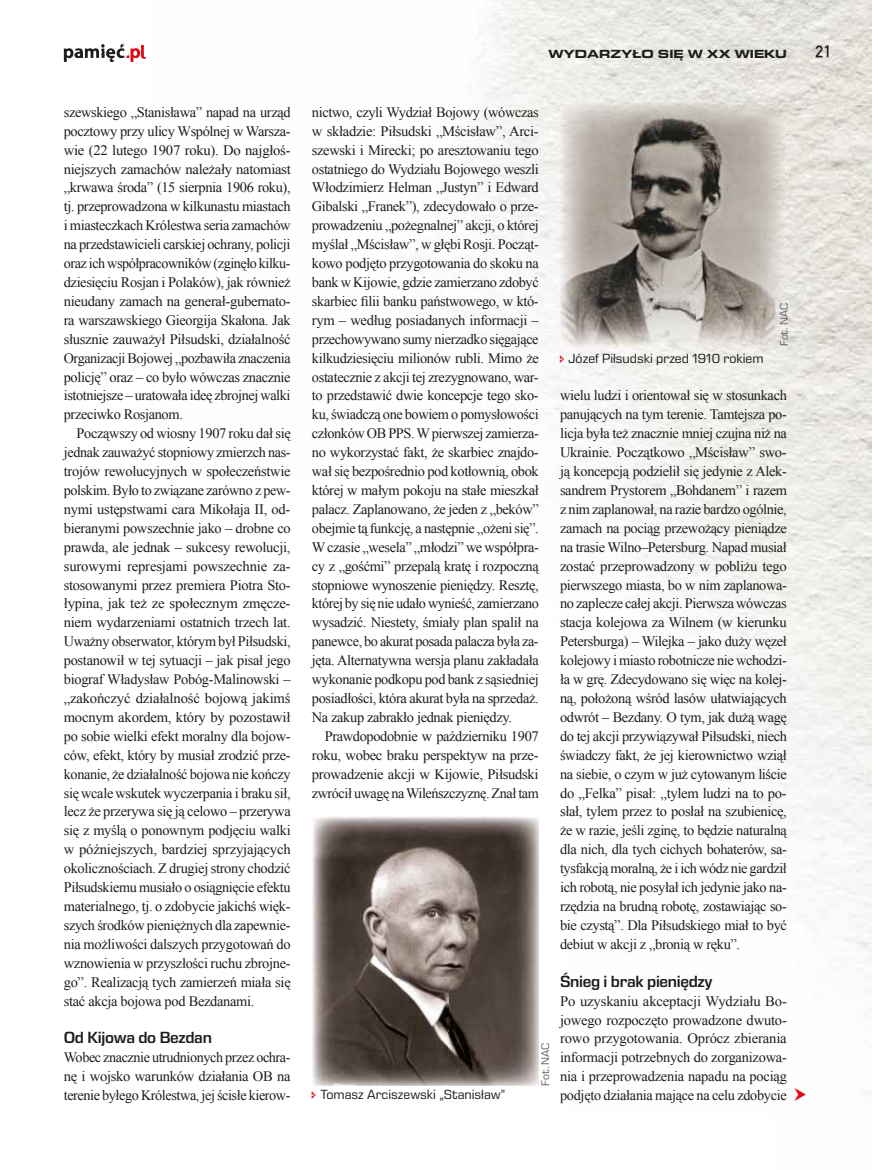
<style>
.page{position:relative;width:872px;height:1170px;background:#fff}
.page>*{position:absolute;margin:0;border:0;box-sizing:border-box;transform-origin:0 0}
.t1{font:600 16.5px "Eurostile Next LT Pro";letter-spacing:-.02em;color:#1d1d1b}
.t2{font:14.4px/18.9px "Times New Roman";letter-spacing:-.025em;color:#1d1d1b;text-align:justify}
.t3{font:13.5px "Eurostile Next LT Pro";color:#1d1d1b}
.t4{font:700 expanded 12px "Eurostile Next LT Pro";color:#1d1d1b}
.t5{font:12px "Copystruct Normal";color:#1d1d1b}
.t6{font:11.25px "Eurostile Next LT Pro";letter-spacing:-.005em;color:#646363}
</style>
<div class="page">
<img style="left:477px;top:0;width:395px;height:105px">
<img style="left:769px;top:105px;width:103px;height:890px">
<img style="left:313px;top:816px;width:226px;height:269px">
<img style="left:560px;top:102px;width:224px;height:245px">
<svg style="left:64px;top:43px;width:82px;height:19px"></svg>
<p class="t2" style="left:64px;top:102px;width:228px">szewskiego „Stanisława” napad na urząd pocztowy przy ulicy Wspólnej w Warsza&shy;wie (22 lutego 1907 roku). Do najgłoś&shy;niejszych zamachów należały natomiast „krwawa środa” (15 sierpnia 1906 roku), tj. przeprowadzona w kilkunastu miastach i miasteczkach Królestwa seria zamachów na przedstawicieli carskiej ochrany, policji oraz ich współpracowników (zginęło kilku&shy;dziesięciu Rosjan i Polaków), jak również nieudany zamach na generał-gubernato&shy;ra warszawskiego Gieorgija Skałona. Jak słusznie zauważył Piłsudski, działalność Organizacji Bojowej „pozbawiła znaczenia policję” oraz – co było wówczas znacznie istotniejsze – uratowała ideę zbrojnej walki przeciwko Rosjanom.</p>
<p class="t2" style="left:64px;top:424px;width:228px;text-indent:13px">Począwszy od wiosny 1907 roku dał się jednak zauważyć stopniowy zmierzch nas&shy;trojów rewolucyjnych w społeczeństwie polskim. Było to związane zarówno z pew&shy;nymi ustępstwami cara Mikołaja II, od&shy;bieranymi powszechnie jako – drobne co prawda, ale jednak – sukcesy rewolucji, surowymi represjami powszechnie za&shy;stosowanymi przez premiera Piotra Sto&shy;łypina, jak też ze społecznym zmęcze&shy;niem wydarzeniami ostatnich trzech lat.<br>Uważny obserwator, którym był Piłsudski, postanowił w tej sytuacji – jak pisał jego biograf Władysław Pobóg-Malinowski – „zakończyć działalność bojową jakimś mocnym akordem, który by pozostawił po sobie wielki efekt moralny dla bojow&shy;ców, efekt, który by musiał zrodzić prze&shy;konanie, że działalność bojowa nie kończy się wcale wskutek wyczerpania i braku sił, lecz że przerywa się ją celowo – przerywa się z myślą o ponownym podjęciu walki w późniejszych, bardziej sprzyjających okolicznościach. Z drugiej strony chodzić Piłsudskiemu musiało o osiągnięcie efektu materialnego, tj. o zdobycie jakichś więk&shy;szych środków pieniężnych dla zapewnie&shy;nia możliwości dalszych przygotowań do wznowienia w przyszłości ruchu zbrojne&shy;go”. Realizacją tych zamierzeń miała się stać akcja bojowa pod Bezdanami.</p>
<p class="t1" style="left:64px;top:1028px;width:150px">Od Kijowa do Bezdan</p>
<p class="t2" style="left:64px;top:1047px;width:228px">Wobec znacznie utrudnionych przez ochra&shy;nę i wojsko warunków działania OB na terenie byłego Królestwa, jej ścisłe kierow-</p>
<p class="t4" style="left:548px;top:47px;width:240px">WYDARZYŁO SIĘ W XX WIEKU</p>
<p class="t5" style="left:815px;top:44px;width:15px">21</p>
<p class="t2" style="left:312px;top:102px;width:228px">nictwo, czyli Wydział Bojowy (wówczas w składzie: Piłsudski „Mścisław”, Arci&shy;szewski i Mirecki; po aresztowaniu tego ostatniego do Wydziału Bojowego weszli Włodzimierz Helman „Justyn” i Edward Gibalski „Franek”), zdecydowało o prze&shy;prowadzeniu „pożegnalnej” akcji, o której myślał „Mścisław”, w głębi Rosji. Począt&shy;kowo podjęto przygotowania do skoku na bank w Kijowie, gdzie zamierzano zdobyć skarbiec filii banku państwowego, w któ&shy;rym – według posiadanych informacji – przechowywano sumy nierzadko sięgające kilkudziesięciu milionów rubli. Mimo że ostatecznie z akcji tej zrezygnowano, war&shy;to przedstawić dwie koncepcje tego sko&shy;ku, świadczą one bowiem o pomysłowości członków OB PPS. W pierwszej zamierza&shy;no wykorzystać fakt, że skarbiec znajdo&shy;wał się bezpośrednio pod kotłownią, obok której w małym pokoju na stałe mieszkał palacz. Zaplanowano, że jeden z „beków” obejmie tą funkcję, a następnie „ożeni się”.<br>W czasie „wesela” „młodzi” we współpra&shy;cy z „gośćmi” przepalą kratę i rozpoczną stopniowe wynoszenie pieniędzy. Resztę, której by się nie udało wynieść, zamierzano wysadzić. Niestety, śmiały plan spalił na panewce, bo akurat posada palacza była za&shy;jęta. Alternatywna wersja planu zakładała wykonanie podkopu pod bank z sąsiedniej posiadłości, która akurat była na sprzedaż.<br>Na zakup zabrakło jednak pieniędzy.</p>
<p class="t2" style="left:312px;top:726px;width:228px;text-indent:13px">Prawdopodobnie w październiku 1907 roku, wobec braku perspektyw na prze&shy;prowadzenie akcji w Kijowie, Piłsudski zwrócił uwagę na Wileńszczyznę. Znał tam</p>
<p class="t6" style="left:539px;top:1085px;width:45px;rotate:-90deg">Fot. NAC</p>
<p class="t3" style="left:568px;top:350px;width:196px">Józef Piłsudski przed 1910 rokiem</p>
<p class="t6" style="left:777px;top:346px;width:45px;rotate:-90deg">Fot. NAC</p>
<p class="t2" style="left:560px;top:386px;width:228px">wielu ludzi i orientował się w stosunkach panujących na tym terenie. Tamtejsza po&shy;licja była też znacznie mniej czujna niż na Ukrainie. Początkowo „Mścisław” swo&shy;ją koncepcją podzielił się jedynie z Alek&shy;sandrem Prystorem „Bohdanem” i razem z nim zaplanował, na razie bardzo ogólnie, zamach na pociąg przewożący pieniądze na trasie Wilno–Petersburg. Napad musiał zostać przeprowadzony w pobliżu tego pierwszego miasta, bo w nim zaplanowa&shy;no zaplecze całej akcji. Pierwsza wówczas stacja kolejowa za Wilnem (w kierunku Petersburga) – Wilejka – jako duży węzeł kolejowy i miasto robotnicze nie wchodzi&shy;ła w grę. Zdecydowano się więc na kolej&shy;ną, położoną wśród lasów ułatwiających odwrót – Bezdany. O tym, jak dużą wagę do tej akcji przywiązywał Piłsudski, niech świadczy fakt, że jej kierownictwo wziął na siebie, o czym w już cytowanym liście do „Felka” pisał: „tylem ludzi na to po&shy;słał, tylem przez to posłał na szubienicę, że w razie, jeśli zginę, to będzie naturalną dla nich, dla tych cichych bohaterów, sa&shy;tysfakcją moralną, że i ich wódz nie gardził ich robotą, nie posyłał ich jedynie jako na&shy;rzędzia na brudną robotę, zostawiając so&shy;bie czystą”. Dla Piłsudskiego miał to być debiut w akcji z „bronią w ręku”.</p>
<p class="t1" style="left:560px;top:971px;width:154px">Śnieg i brak pieniędzy</p>
<p class="t2" style="left:560px;top:991px;width:228px">Po uzyskaniu akceptacji Wydziału Bo&shy;jowego rozpoczęto prowadzone dwuto&shy;rowo przygotowania. Oprócz zbierania informacji potrzebnych do zorganizowa&shy;nia i przeprowadzenia napadu na pociąg</p>
<p class="t3" style="left:320px;top:1086px;width:186px">Tomasz Arciszewski „Stanisław”</p>
<p class="t2" style="left:560px;top:1085px;width:228px">podjęto działania mające na celu zdobycie</p>
</div>
